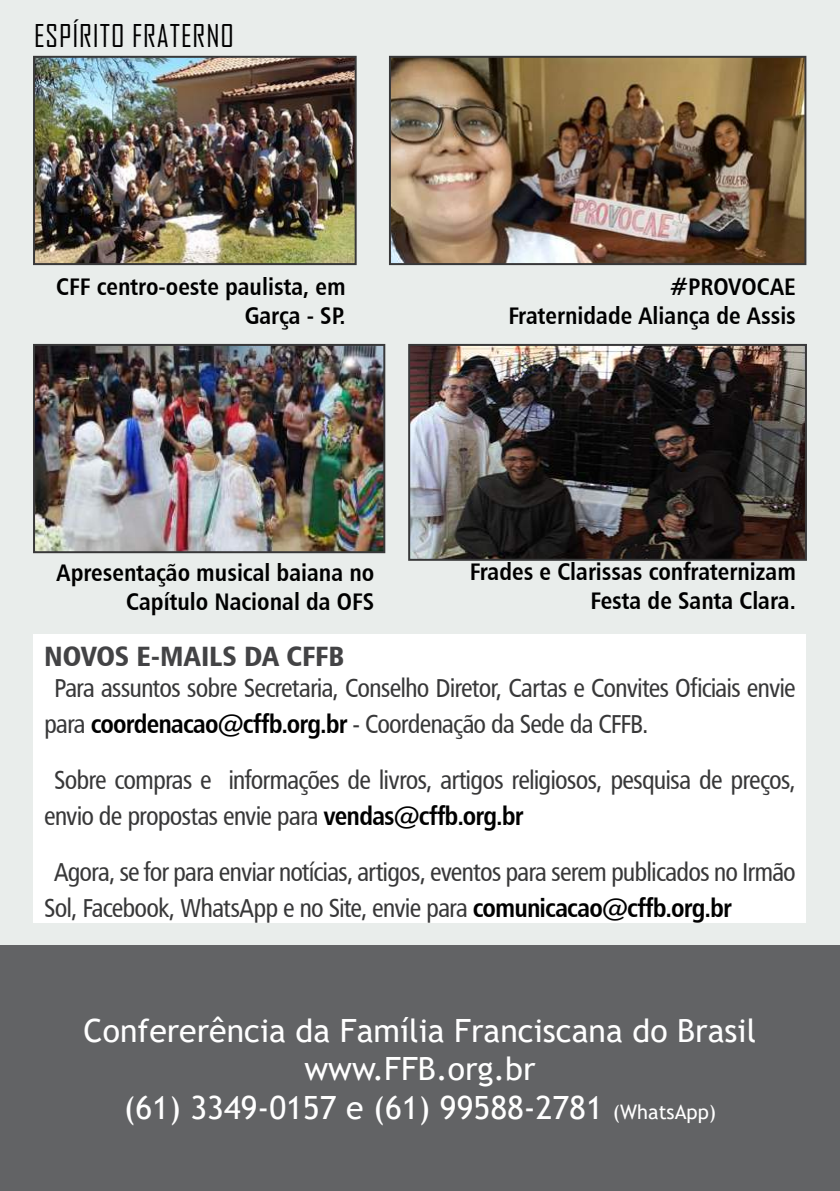
<style>
.page{position:relative;width:840px;height:1191px;background:#fff}
.page>*{position:absolute;margin:0;border:0;box-sizing:border-box;transform-origin:0 0}
.t1{font:32px/38.4px "Trebuchet MS";color:#fff;text-align:center}
.t2{font:30px "Agency FB";color:#000}
.t3{font:28px "Humanist 777 BT Black Condensed B";letter-spacing:-.01em;color:#434345}
.t4{font:26px/36px "Humanist 777 BT Roman Condensed B";letter-spacing:-.035em;color:#383839}
.t5{font:24px/28.8px "Humanist 777 BT Bold Condensed B";color:#000;text-align:right}
.s1{font-family:"Humanist 777 BT Bold Condensed B";color:#000}
.s2{font-size:20px}
</style>
<div class="page">
<div style="left:0;top:0;width:839px;height:1143px;background:#e9edeb"></div>
<div style="left:33px;top:634px;width:772px;height:288px;background:#fff"></div>
<img style="left:36px;top:59px;width:317px;height:203px">
<div style="left:33px;top:56px;width:323px;height:209px;border:2px solid #383839"></div>
<img style="left:392px;top:59px;width:411px;height:203px">
<div style="left:389px;top:56px;width:417px;height:209px;border:2px solid #383839"></div>
<img style="left:36px;top:347px;width:346px;height:203px">
<div style="left:33px;top:344px;width:352px;height:209px;border:2px solid #383839"></div>
<img style="left:411px;top:347px;width:392px;height:211px">
<div style="left:408px;top:344px;width:398px;height:217px;border:2px solid #383839"></div>
<div style="left:0;top:945px;width:839px;height:246px;background:#626365"></div>
<p class="t2" style="left:34px;top:18px;width:57px">Espírito</p>
<p class="t2" style="left:132px;top:18px;width:25px">Fraterno</p>
<p class="t5" style="left:56px;top:271px;width:291px">CFF centro-oeste paulista, em<br>Garça - SP.</p>
<p class="t5" style="left:508px;top:271px;width:289px">#PROVOCAE<br>Fraternidade Aliança de Assis</p>
<p class="t5" style="left:57px;top:557px;width:319px">Apresentação musical baiana no<br>Capítulo Nacional da OFS</p>
<p class="t5" style="left:469px;top:557px;width:327px">Frades e Clarissas confraternizam<br>Festa de Santa Clara.</p>
<p class="t3" style="left:44px;top:638px;width:18px">NOVOS</p>
<p class="t3" style="left:136px;top:638px;width:40px">E-MAILS</p>
<p class="t3" style="left:244px;top:638px;width:101px">DA CFFB</p>
<p class="t4" style="left:44px;top:669px;width:753px;text-indent:10px">Para assuntos sobre Secretaria, Conselho Diretor, Cartas e Convites Oficiais envie para <span class="s1">coordenacao@cffb.org.br</span> - Coordenação da Sede da CFFB.</p>
<p class="t4" style="left:44px;top:761px;width:753px;text-indent:10px">Sobre compras e informações de livros, artigos religiosos, pesquisa de preços, envio de propostas envie para <span class="s1">vendas@cffb.org.br</span></p>
<p class="t4" style="left:44px;top:853px;width:753px;text-indent:10px">Agora, se for para enviar notícias, artigos, eventos para serem publicados no Irmão<br>Sol, Facebook, WhatsApp e no Site, envie para <span class="s1">comunicacao@cffb.org.br</span></p>
<p class="t1" style="left:84px;top:1011px;width:673px">Confererência da Família Franciscana do Brasil www.FFB.org.br<br>(61) 3349-0157 e (61) 99588-2781 <span class="s2">(WhatsApp)</span></p>
</div>
